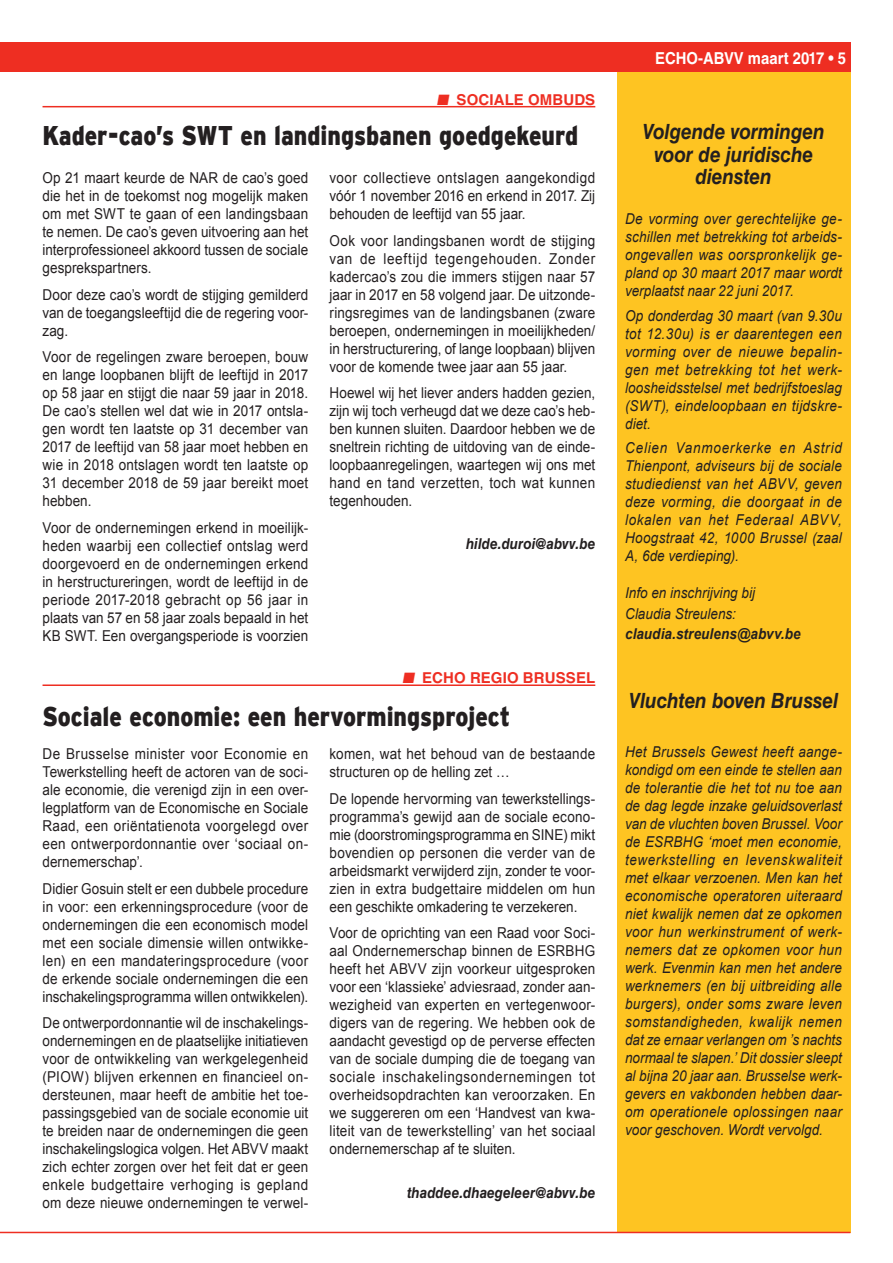
<style>
.page{position:relative;width:893px;height:1263px;background:#fff}
.page>*{position:absolute;margin:0;border:0;box-sizing:border-box;transform-origin:0 0}
.TITEL_18_20{font:900 27px "Interstate";color:#231f20;scale:.85 1}
.KADERTEKST_10_12{font:italic 700 21px/22.5px "Helvetica LT Std";letter-spacing:-.005em;color:#231f20;text-align:center;scale:.9 1}
.t1{font:700 16.5px "Helvetica LT Std";color:#fff;scale:.9 1}
.BODY_ECHO_10_12{font:15px/18px "Arial";letter-spacing:.005em;color:#231f20;text-align:justify;scale:.9 1}
.KADERTEKST_10_12-2{font:italic 15px/18px "Arial";letter-spacing:.01em;color:#231f20;text-align:justify;scale:.9 1}
.BODY_ECHO_10_12-2{font:italic 700 15px "Helvetica LT Std";letter-spacing:.005em;color:#231f20;scale:.9 1}
.t2{font:700 15px "Helvetica LT Std";letter-spacing:.01em;color:#ee2e22}
.KADERTEKST_10_12-3{font:italic 700 15px "Arial";letter-spacing:.005em;color:#231f20;scale:.9 1}
</style>
<div class="page">
<div style="left:0;top:43px;width:850px;height:29px;background:#ee2e22"></div>
<div style="left:617px;top:72px;width:233px;height:1161px;background:#fec422"></div>
<hr style="left:0;top:1232px;width:850px;height:1px;background:#ee2e22">
<hr style="left:43px;top:106px;width:552px;height:1px;background:#ee2e22">
<hr style="left:43px;top:684px;width:552px;height:2px;background:#ee2e22">
<p class="t2" style="left:437px;top:90px;width:160px">■ SOCIALE OMBUDS</p>
<p class="TITEL_18_20" style="left:43px;top:120px;width:632px">Kader-cao’s SWT en landingsbanen goedgekeurd</p>
<p class="BODY_ECHO_10_12" style="left:43px;top:169px;width:297px">Op 21 maart keurde de NAR de cao’s goed die het in de toekomst nog mogelijk maken om met SWT te gaan of een landingsbaan te nemen. De cao’s geven uitvoering aan het interprofessioneel akkoord tussen de sociale gesprekspartners.</p>
<p class="BODY_ECHO_10_12" style="left:43px;top:286px;width:297px">Door deze cao’s wordt de stijging gemilderd van de toegangsleeftijd die de regering voor&shy;zag.</p>
<p class="BODY_ECHO_10_12" style="left:43px;top:348px;width:297px">Voor de regelingen zware beroepen, bouw en lange loopbanen blijft de leeftijd in 2017 op 58 jaar en stijgt die naar 59 jaar in 2018.<br>De cao’s stellen wel dat wie in 2017 ontsla&shy;gen wordt ten laatste op 31 december van 2017 de leeftijd van 58 jaar moet hebben en wie in 2018 ontslagen wordt ten laatste op 31 december 2018 de 59 jaar bereikt moet hebben.</p>
<p class="BODY_ECHO_10_12" style="left:43px;top:519px;width:297px">Voor de ondernemingen erkend in moeilijk&shy;heden waarbij een collectief ontslag werd doorgevoerd en de ondernemingen erkend in herstructureringen, wordt de leeftijd in de periode 2017-2018 gebracht op 56 jaar in plaats van 57 en 58 jaar zoals bepaald in het KB SWT. Een overgangsperiode is voorzien</p>
<p class="BODY_ECHO_10_12" style="left:330px;top:169px;width:297px">voor collectieve ontslagen aangekondigd vóór 1 november 2016 en erkend in 2017. Zij behouden de leeftijd van 55 jaar.</p>
<p class="BODY_ECHO_10_12" style="left:330px;top:232px;width:297px">Ook voor landingsbanen wordt de stijging van de leeftijd tegengehouden. Zonder kadercao’s zou die immers stijgen naar 57 jaar in 2017 en 58 volgend jaar. De uitzonde&shy;ringsregimes van de landingsbanen (zware beroepen, ondernemingen in moeilijkheden/ in herstructurering, of lange loopbaan) blijven voor de komende twee jaar aan 55 jaar.</p>
<p class="BODY_ECHO_10_12" style="left:330px;top:384px;width:297px">Hoewel wij het liever anders hadden gezien, zijn wij toch verheugd dat we deze cao’s heb&shy;ben kunnen sluiten. Daardoor hebben we de sneltrein richting de uitdoving van de einde&shy;loopbaanregelingen, waartegen wij ons met hand en tand verzetten, toch wat kunnen tegenhouden.</p>
<p class="BODY_ECHO_10_12-2" style="left:466px;top:534px;width:145px">hilde.duroi@abvv.be</p>
<p class="t2" style="left:402px;top:669px;width:194px">■ ECHO REGIO BRUSSEL</p>
<p class="TITEL_18_20" style="left:43px;top:701px;width:552px">Sociale economie: een hervormingsproject</p>
<p class="BODY_ECHO_10_12" style="left:43px;top:745px;width:297px">De Brusselse minister voor Economie en Tewerkstelling heeft de actoren van de soci&shy;ale economie, die verenigd zijn in een over&shy;legplatform van de Economische en Sociale Raad, een oriëntatienota voorgelegd over een ontwerpordonnantie over ‘sociaal on&shy;dernemerschap’.</p>
<p class="BODY_ECHO_10_12" style="left:43px;top:880px;width:297px">Didier Gosuin stelt er een dubbele procedure in voor: een erkenningsprocedure (voor de ondernemingen die een economisch model met een sociale dimensie willen ontwikke&shy;len) en een mandateringsprocedure (voor de erkende sociale ondernemingen die een inschakelingsprogramma willen ontwikkelen).</p>
<p class="BODY_ECHO_10_12" style="left:43px;top:1014px;width:297px">De ontwerpordonnantie wil de inschakelings&shy;ondernemingen en de plaatselijke initiatieven voor de ontwikkeling van werkgelegenheid (PIOW) blijven erkennen en financieel on&shy;dersteunen, maar heeft de ambitie het toe&shy;passingsgebied van de sociale economie uit te breiden naar de ondernemingen die geen inschakelingslogica volgen. Het ABVV maakt zich echter zorgen over het feit dat er geen enkele budgettaire verhoging is gepland om deze nieuwe ondernemingen te verwel-</p>
<p class="BODY_ECHO_10_12" style="left:330px;top:745px;width:297px">komen, wat het behoud van de bestaande structuren op de helling zet …</p>
<p class="BODY_ECHO_10_12" style="left:330px;top:790px;width:297px">De lopende hervorming van tewerkstellings&shy;programma’s gewijd aan de sociale econo&shy;mie (doorstromingsprogramma en SINE) mikt bovendien op personen die verder van de arbeidsmarkt verwijderd zijn, zonder te voor&shy;zien in extra budgettaire middelen om hun een geschikte omkadering te verzekeren.</p>
<p class="BODY_ECHO_10_12" style="left:330px;top:924px;width:297px">Voor de oprichting van een Raad voor Soci&shy;aal Ondernemerschap binnen de ESRBHG heeft het ABVV zijn voorkeur uitgesproken voor een ‘klassieke’ adviesraad, zonder aan&shy;wezigheid van experten en vertegenwoor&shy;digers van de regering. We hebben ook de aandacht gevestigd op de perverse effecten van de sociale dumping die de toegang van sociale inschakelingsondernemingen tot overheidsopdrachten kan veroorzaken. En we suggereren om een ‘Handvest van kwa&shy;liteit van de tewerkstelling’ van het sociaal ondernemerschap af te sluiten.</p>
<p class="BODY_ECHO_10_12-2" style="left:407px;top:1183px;width:211px">thaddee.dhaegeleer@abvv.be</p>
<p class="t1" style="left:655px;top:48px;width:214px">ECHO-ABVV maart 2017 • 5</p>
<p class="KADERTEKST_10_12" style="left:642px;top:120px;width:204px">Volgende vormingen voor de juridische diensten</p>
<p class="KADERTEKST_10_12-2" style="left:625px;top:210px;width:242px">De vorming over gerechtelijke ge&shy;schillen met betrekking tot arbeids&shy;ongevallen was oorspronkelijk ge&shy;pland op 30 maart 2017 maar wordt verplaatst naar 22 juni 2017.</p>
<p class="KADERTEKST_10_12-2" style="left:625px;top:307px;width:242px">Op donderdag 30 maart (van 9.30u tot 12.30u) is er daarentegen een vorming over de nieuwe bepalin&shy;gen met betrekking tot het werk&shy;loosheidsstelsel met bedrijfstoeslag (SWT), eindeloopbaan en tijdskre&shy;diet.</p>
<p class="KADERTEKST_10_12-2" style="left:625px;top:439px;width:242px">Celien Vanmoerkerke en Astrid Thienpont, adviseurs bij de sociale studiedienst van het ABVV, geven deze vorming, die doorgaat in de lokalen van het Federaal ABVV, Hoogstraat 42, 1000 Brussel (zaal A, 6de verdieping).</p>
<p class="KADERTEKST_10_12-2" style="left:625px;top:584px;width:146px">Info en inschrijving bij</p>
<p class="KADERTEKST_10_12-2" style="left:625px;top:605px;width:124px">Claudia Streulens:</p>
<p class="KADERTEKST_10_12-3" style="left:625px;top:624px;width:197px">claudia.streulens@abvv.be</p>
<p class="KADERTEKST_10_12" style="left:629px;top:689px;width:234px">Vluchten boven Brussel</p>
<p class="KADERTEKST_10_12-2" style="left:625px;top:743px;width:242px">Het Brussels Gewest heeft aange&shy;kondigd om een einde te stellen aan de tolerantie die het tot nu toe aan de dag legde inzake geluidsoverlast van de vluchten boven Brussel. Voor de ESRBHG ‘moet men economie, tewerkstelling en levenskwaliteit met elkaar verzoenen. Men kan het economische operatoren uiteraard niet kwalijk nemen dat ze opkomen voor hun werkinstrument of werk&shy;nemers dat ze opkomen voor hun werk. Evenmin kan men het andere werknemers (en bij uitbreiding alle burgers), onder soms zware leven somstandigheden, kwalijk nemen dat ze ernaar verlangen om ’s nachts normaal te slapen.’ Dit dossier sleept al bijna 20 jaar aan. Brusselse werk&shy;gevers en vakbonden hebben daar&shy;om operationele oplossingen naar voor geschoven. Wordt vervolgd.</p>
</div>
